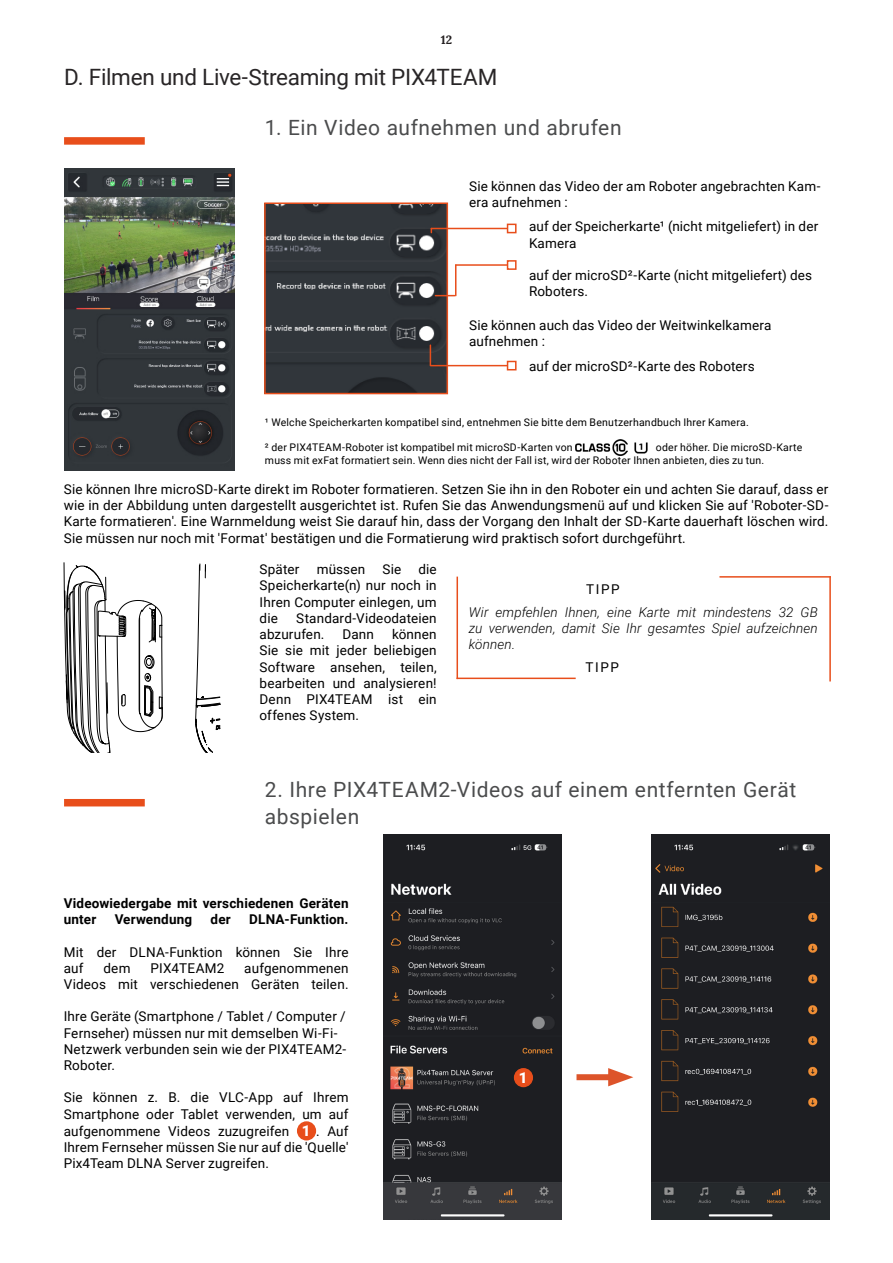
<style>
.page{position:relative;width:893px;height:1263px;background:#fff}
.page>*{position:absolute;margin:0;border:0;box-sizing:border-box;transform-origin:0 0}
.t1{font:22.5px "Roboto";letter-spacing:-.015em;color:#282526}
.t2{font:21px/27px "Roboto";letter-spacing:.03em;color:#4b4c4d}
.Left{font:900 15px "Roboto";color:#fff}
.Left-2{font:13.5px/16.2px "Roboto";letter-spacing:.01em;color:#000}
.Left-3{font:italic 300 13.5px/16.2px "Roboto";letter-spacing:.01em;color:#000;text-align:justify}
.Left-4{font:700 13.5px/16.2px "Roboto";letter-spacing:.015em;color:#000}
.t3{font:700 12px "Lora";color:#231f20}
.Left-5{font:10.5px/12.6px "Roboto";letter-spacing:.02em;color:#000}
</style>
<div class="page">
<div style="left:298px;top:1122px;width:17px;height:18px;background:#e84e1b;border-radius:50%"></div>
<div style="left:297px;top:1121px;width:19px;height:19px;border:2px solid #e84e1b;border-radius:50%"></div>
<div style="left:64px;top:137px;width:81px;height:8px;background:#e84e1b"></div>
<img style="left:267px;top:205px;width:178px;height:186px">
<div style="left:264px;top:202px;width:184px;height:192px;border:2px solid #e84e1b"></div>
<div style="left:507px;top:224px;width:10px;height:9px;border:2px solid #e84e1b"></div>
<div style="left:507px;top:260px;width:10px;height:10px;border:2px solid #e84e1b"></div>
<div style="left:507px;top:361px;width:10px;height:9px;border:2px solid #e84e1b"></div>
<svg style="left:435px;top:295px;width:20px;height:1px"></svg>
<hr style="left:431px;top:228px;width:76px;height:1px;background:#e84e1b">
<hr style="left:456px;top:264px;width:51px;height:2px;background:#e84e1b">
<hr style="left:431px;top:365px;width:76px;height:1px;background:#e84e1b">
<hr style="left:455px;top:265px;width:1px;height:31px;background:#e84e1b">
<img style="left:575px;top:440px;width:53px;height:16px">
<svg style="left:635px;top:442px;width:13px;height:12px"></svg>
<hr style="left:719px;top:576px;width:112px;height:2px;background:#e84e1b">
<hr style="left:829px;top:576px;width:2px;height:105px;background:#e84e1b">
<hr style="left:456px;top:577px;width:2px;height:102px;background:#e84e1b">
<hr style="left:456px;top:678px;width:120px;height:1px;background:#e84e1b">
<svg style="left:64px;top:562px;width:99px;height:191px"></svg>
<svg style="left:195px;top:564px;width:26px;height:189px"></svg>
<svg style="left:430px;top:345px;width:1px;height:21px"></svg>
<img style="left:64px;top:168px;width:170px;height:303px">
<img style="left:383px;top:834px;width:178px;height:386px">
<img style="left:651px;top:834px;width:178px;height:386px">
<div style="left:515px;top:1069px;width:17px;height:17px;background:#e84e1b;border-radius:50%"></div>
<div style="left:514px;top:1068px;width:19px;height:19px;border:2px solid #e84e1b;border-radius:50%"></div>
<div style="left:576px;top:1074px;width:43px;height:6px;background:#dd542a"></div>
<svg style="left:608px;top:1068px;width:25px;height:18px"></svg>
<div style="left:64px;top:799px;width:81px;height:7px;background:#e84e1b"></div>
<p class="t3" style="left:441px;top:31px;width:13px">12</p>
<h2 class="t1" style="left:64px;top:61px;width:435px">D. Filmen und Live-Streaming mit PIX4TEAM</h2>
<h3 class="t2" style="left:265px;top:114px;width:358px">1. Ein Video aufnehmen und abrufen</h3>
<p class="Left-2" style="left:469px;top:177px;width:353px">Sie können das Video der am Roboter angebrachten Kam&shy;era aufnehmen :</p>
<p class="Left-2" style="left:529px;top:218px;width:291px">auf der Speicherkarte¹ (nicht mitgeliefert) in der<br>Kamera</p>
<p class="Left-2" style="left:529px;top:267px;width:285px">auf der microSD²-Karte (nicht mitgeliefert) des<br>Roboters.</p>
<p class="Left-2" style="left:469px;top:316px;width:304px">Sie können auch das Video der Weitwinkelkamera aufnehmen :</p>
<p class="Left-2" style="left:529px;top:358px;width:227px">auf der microSD²-Karte des Roboters</p>
<p class="Left-5" style="left:265px;top:416px;width:485px">¹ Welche Speicherkarten kompatibel sind, entnehmen Sie bitte dem Benutzerhandbuch Ihrer Kamera.</p>
<p class="Left-5" style="left:265px;top:441px;width:309px">² der PIX4TEAM-Roboter ist kompatibel mit microSD-Karten von</p>
<p class="Left-5" style="left:265px;top:441px;width:539px;text-indent:391px">oder höher. Die microSD-Karte muss mit exFat formatiert sein. Wenn dies nicht der Fall ist, wird der Roboter Ihnen anbieten, dies zu tun.</p>
<p class="Left-2" style="left:64px;top:481px;width:766px;text-align:justify">Sie können Ihre microSD-Karte direkt im Roboter formatieren. Setzen Sie ihn in den Roboter ein und achten Sie darauf, dass er wie in der Abbildung unten dargestellt ausgerichtet ist. Rufen Sie das Anwendungsmenü auf und klicken Sie auf 'Roboter-SD-Karte formatieren'. Eine Warnmeldung weist Sie darauf hin, dass der Vorgang den Inhalt der SD-Karte dauerhaft löschen wird.<br>Sie müssen nur noch mit 'Format' bestätigen und die Formatierung wird praktisch sofort durchgeführt.</p>
<p class="Left-2" style="left:260px;top:561px;width:179px;text-align:justify;text-indent:159px">die Speicherkarte(n) nur noch in Ihren Computer einlegen, um die</p>
<p class="Left-2" style="left:260px;top:561px;width:41px">Später</p>
<p class="Left-2" style="left:317px;top:561px;width:50px">müssen</p>
<p class="Left-2" style="left:382px;top:561px;width:20px">Sie</p>
<p class="Left-2" style="left:260px;top:609px;width:179px;text-indent:37px">Standard-Videodateien abzurufen.</p>
<p class="Left-2" style="left:260px;top:626px;width:179px;text-align:justify;text-indent:132px">können Sie sie mit jeder beliebigen Software ansehen, teilen, bearbeiten und analysieren!<br>Denn PIX4TEAM ist ein offenes System.</p>
<p class="Left-2" style="left:343px;top:626px;width:33px">Dann</p>
<p class="Left-2" style="left:586px;top:580px;width:35px">TIPP</p>
<p class="Left-3" style="left:469px;top:603px;width:350px">Wir empfehlen Ihnen, eine Karte mit mindestens 32 GB zu verwenden, damit Sie Ihr gesamtes Spiel aufzeichnen können.</p>
<p class="Left-2" style="left:585px;top:658px;width:35px">TIPP</p>
<h3 class="t2" style="left:265px;top:775px;width:533px">2. Ihre PIX4TEAM2-Videos auf einem entfernten Gerät abspielen</h3>
<p class="Left-4" style="left:64px;top:894px;width:286px">Videowiedergabe mit verschiedenen Geräten unter</p>
<p class="Left-4" style="left:115px;top:911px;width:79px">Verwendung</p>
<p class="Left-4" style="left:211px;top:911px;width:22px">der</p>
<p class="Left-4" style="left:249px;top:911px;width:101px">DLNA-Funktion.</p>
<p class="Left-2" style="left:64px;top:943px;width:286px">Mit der DLNA-Funktion können Sie Ihre auf</p>
<p class="Left-2" style="left:64px;top:959px;width:286px;text-align:right">aufgenommenen<br>Videos mit verschiedenen Geräten teilen.</p>
<p class="Left-2" style="left:64px;top:1008px;width:284px">Ihre Geräte (Smartphone / Tablet / Computer / Fernseher) müssen nur mit demselben Wi-Fi-Netzwerk verbunden sein wie der PIX4TEAM2- Roboter.</p>
<p class="Left-2" style="left:64px;top:1089px;width:286px;line-height:16.8px;text-align:justify">Sie können z. B. die VLC-App auf Ihrem Smartphone oder Tablet verwenden, um auf aufgenommene Videos zuzugreifen</p>
<p class="Left-2" style="left:103px;top:959px;width:29px">dem</p>
<p class="Left-2" style="left:151px;top:959px;width:75px">PIX4TEAM2</p>
<p class="Left" style="left:302px;top:1120px;width:10px">1</p>
<p class="Left-2" style="left:64px;top:1122px;width:286px;text-align:justify;text-indent:252px">. Auf Ihrem Fernseher müssen Sie nur auf die 'Quelle' Pix4Team DLNA Server zugreifen.</p>
<p class="Left" style="left:519px;top:1067px;width:10px">1</p>
</div>
